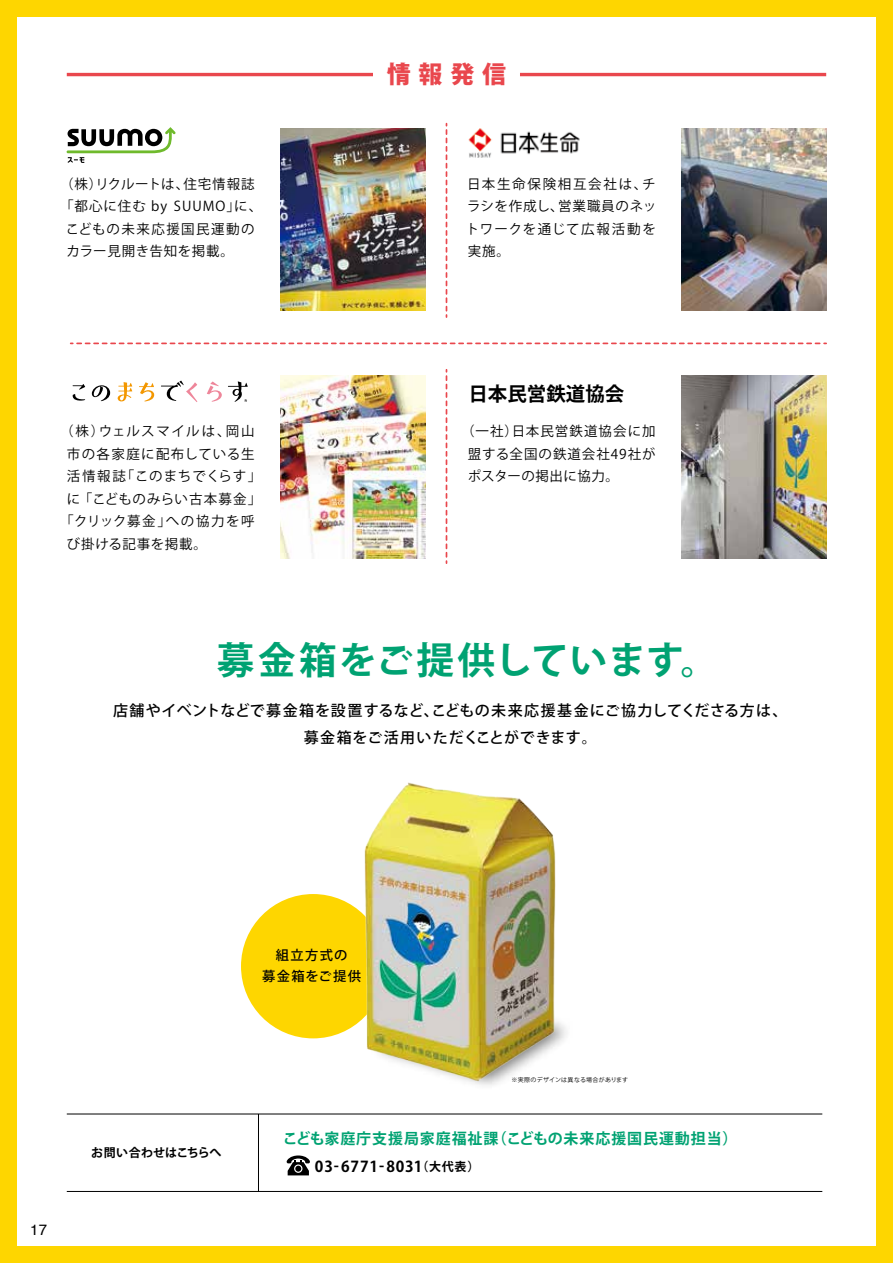
<style>
.page{position:relative;width:893px;height:1263px;background:#fed600}
.page>*{position:absolute;margin:0;border:0;box-sizing:border-box;transform-origin:0 0}
.t1{font:700 37.5px "Koz Go Pr 6 N";letter-spacing:.03em;color:#00a272}
.t2{font:800 24px "Koz Go Pr 6 N";color:#e9474d}
.t3{font:700 19.5px "Koz Go Pr 6 N";color:#000}
.t4{font:500 15px/27px "Koz Go Pr 6 N";letter-spacing:.05em;color:#000}
.t5{font:700 15px "Koz Go Pr 6 N";letter-spacing:.06em;color:#00a272}
.t6{font:700 15px "Koz Go Pr 6 N";letter-spacing:.06em;color:#000}
.t7{font:15px "Helvetica";color:#000}
.t8{font:13.5px/22.5px "Koz Go Pr 6 N";letter-spacing:.07em;color:#000}
.t9{font:13.5px "Koz Go Pr 6 N";letter-spacing:.1em;color:#000}
.t10{font:13.5px/22.5px "Koz Go Pr 6 N";letter-spacing:.125em;color:#000}
.t11{font:13.5px/22.5px "Koz Go Pr 6 N";letter-spacing:.04em;color:#000}
.t12{font:13.5px "Koz Go Pr 6 N";letter-spacing:.05em;color:#000}
.t13{font:500 13.35px/21.6px "Koz Go Pr 6 N";letter-spacing:.1em;color:#000;text-align:center}
.t14{font:700 12px "Koz Go Pr 6 N";letter-spacing:.015em;color:#000}
.t15{font:6px "Koz Go Pr 6 N";letter-spacing:.04em;color:#000}
</style>
<div class="page">
<div style="left:17px;top:17px;width:859px;height:1229px;background:#fff"></div>
<hr style="left:67px;top:73px;width:306px;height:3px;background:#e9474d">
<hr style="left:520px;top:73px;width:306px;height:3px;background:#e9474d">
<svg style="left:71px;top:343px;width:755px;height:1px"></svg>
<svg style="left:446px;top:124px;width:1px;height:193px"></svg>
<svg style="left:446px;top:370px;width:1px;height:193px"></svg>
<img style="left:468px;top:128px;width:112px;height:30px">
<svg style="left:67px;top:127px;width:109px;height:36px"></svg>
<svg style="left:73px;top:384px;width:12px;height:17px"></svg>
<svg style="left:92px;top:385px;width:18px;height:16px"></svg>
<svg style="left:118px;top:382px;width:14px;height:19px"></svg>
<svg style="left:139px;top:382px;width:15px;height:19px"></svg>
<svg style="left:161px;top:381px;width:36px;height:21px"></svg>
<svg style="left:207px;top:382px;width:15px;height:20px"></svg>
<svg style="left:228px;top:381px;width:20px;height:21px"></svg>
<img style="left:280px;top:128px;width:145px;height:183px">
<img style="left:681px;top:128px;width:145px;height:183px">
<img style="left:280px;top:376px;width:145px;height:182px">
<img style="left:681px;top:376px;width:145px;height:182px">
<div style="left:241px;top:894px;width:144px;height:144px;background:#fed600;border-radius:50%"></div>
<hr style="left:67px;top:1113px;width:755px;height:1px;background:#000">
<hr style="left:67px;top:1191px;width:755px;height:1px;background:#000">
<hr style="left:258px;top:1114px;width:1px;height:77px;background:#000">
<svg style="left:287px;top:1155px;width:23px;height:20px"></svg>
<img style="left:357px;top:782px;width:203px;height:303px">
<h2 class="t2" style="left:387px;top:61px;width:121px">情報発信</h2>
<p class="t8" style="left:183px;top:173px;width:73px">住宅情報誌</p>
<p class="t8" style="left:60px;top:173px;width:44px">（株）</p>
<p class="t8" style="left:95px;top:173px;width:95px">リクルートは、</p>
<p class="t8" style="left:66px;top:195px;width:190px;text-indent:-6px">「都心に住む by<br>こどもの未来応援国民運動のカラー見開き告知を掲載。</p>
<p class="t8" style="left:174px;top:195px;width:90px">SUUMO に」 、</p>
<p class="t10" style="left:558px;top:173px;width:100px;text-indent:-91px">日本生命保険相互会社は、営業職員のネッ</p>
<p class="t8" style="left:642px;top:173px;width:15px">チ</p>
<p class="t8" style="left:466px;top:195px;width:191px">ラシを作成し、<br>トワークを通じて広報活動を実施。</p>
<h3 class="t3" style="left:468px;top:383px;width:157px">日本民営鉄道協会</h3>
<p class="t8" style="left:60px;top:420px;width:46px">（株）</p>
<p class="t9" style="left:67px;top:446px;width:189px">市の各家庭に配布している生</p>
<p class="t12" style="left:121px;top:468px;width:142px">「このまちでくらす「</p>
<p class="t8" style="left:226px;top:420px;width:30px">岡山</p>
<p class="t9" style="left:99px;top:423px;width:133px">ウェルスマイルは、</p>
<p class="t8" style="left:67px;top:465px;width:61px">活情報誌</p>
<p class="t8" style="left:67px;top:488px;width:196px">に「こどものみらい古本募金「</p>
<p class="t8" style="left:166px;top:510px;width:90px">への協力を呼</p>
<p class="t11" style="left:67px;top:510px;width:142px;text-indent:-7px">「クリック募金」<br>び掛ける記事を掲載。</p>
<p class="t8" style="left:512px;top:420px;width:145px">日本民営鉄道協会に加</p>
<p class="t8" style="left:468px;top:420px;width:189px;text-indent:-7px">（一社）<br>盟する全国の鉄道会社49社がポスターの掲出に協力。</p>
<h1 class="t1" style="left:217px;top:639px;width:503px">募金箱をご提供しています。</h1>
<p class="t4" style="left:304px;top:697px;width:294px;text-indent:-191px">店舗やイベントなどで募金箱を設置するなど、<br>募金箱をご活用いただくことができます。</p>
<p class="t4" style="left:432px;top:697px;width:357px">こどもの未来応援基金にご協力してくださる方は、</p>
<p class="t7" style="left:30px;top:1218px;width:19px">17</p>
<p class="t14" style="left:91px;top:1146px;width:132px">お問い合わせはこちらへ</p>
<p class="t13" style="left:262px;top:944px;width:100px">組立方式の<br>募金箱をご提供</p>
<p class="t15" style="left:511px;top:1076px;width:118px">※実際のデザインは異なる場合があります</p>
<p class="t5" style="left:283px;top:1129px;width:217px">こども家庭庁支援局家庭福祉課</p>
<p class="t5" style="left:492px;top:1129px;width:247px">（こどもの未来応援国民運動担当(</p>
<p class="t6" style="left:315px;top:1158px;width:109px">03-6771-8031</p>
<p class="t14" style="left:416px;top:1160px;width:64px">（大代表(</p>
</div>
